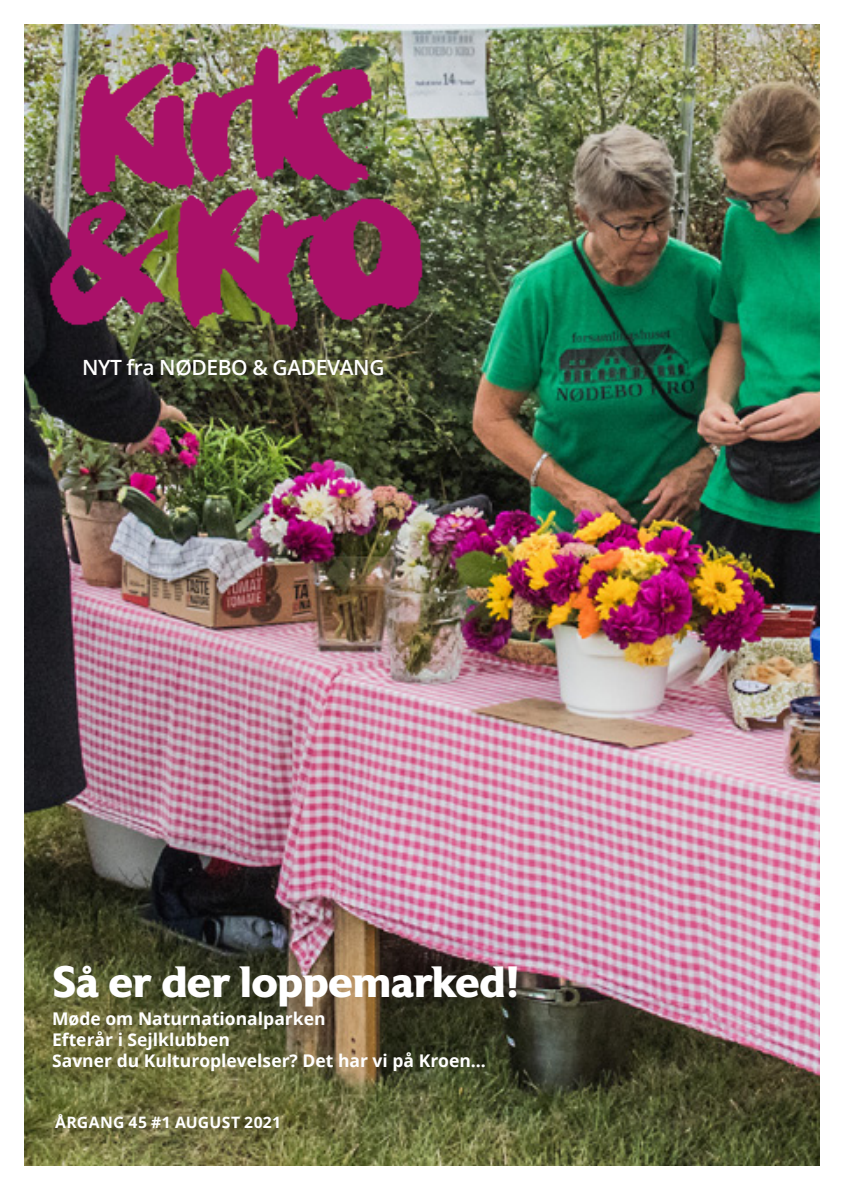
<style>
.page{position:relative;width:844px;height:1191px;background:#fff}
.page>*{position:absolute;margin:0;border:0;box-sizing:border-box;transform-origin:0 0}
.t1{font:700 43.75px "Astoria";letter-spacing:-.01em;color:#fff}
.t2{font:600 21px "Open Sans";letter-spacing:-.02em;color:#fff}
.t3{font:700 17.5px/21px "Open Sans";color:#fff}
.t4{font:700 15.75px "Open Sans";letter-spacing:.015em;color:#fff}
</style>
<div class="page">
<img style="left:25px;top:25px;width:794px;height:1140px">
<img style="left:25px;top:25px;width:489px;height:331px">
<p class="t2" style="left:82px;top:353px;width:304px">NYT fra NØDEBO &amp; GADEVANG</p>
<h1 class="t1" style="left:52px;top:956px;width:470px">Så er der loppemarked!</h1>
<p class="t3" style="left:52px;top:1007px;width:435px">Møde om Naturnationalparken<br>Efterår i Sejlklubben<br>Savner du Kulturoplevelser? Det har vi på Kroen...</p>
<p class="t4" style="left:55px;top:1111px;width:227px">ÅRGANG 45 #1 AUGUST 2021</p>
</div>
